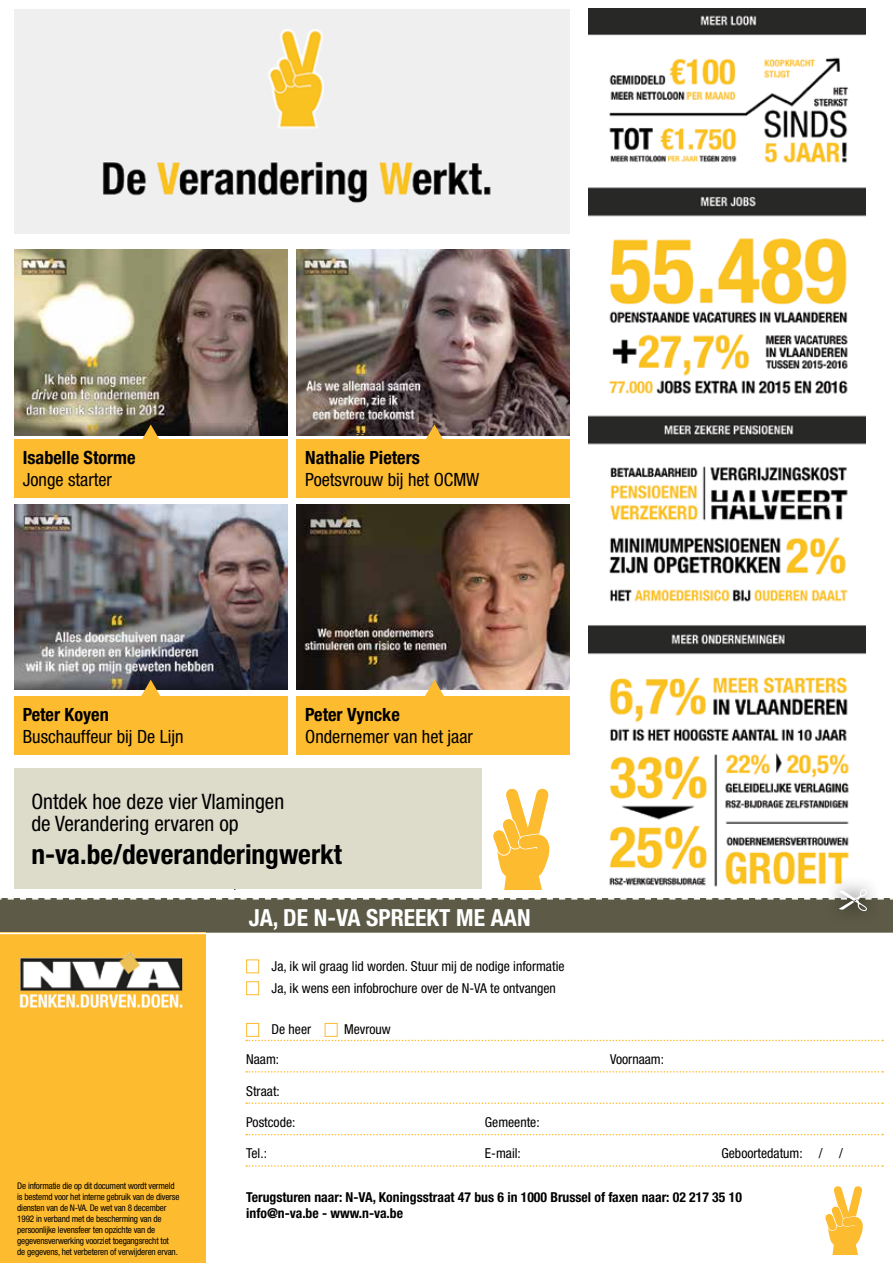
<style>
.page{position:relative;width:893px;height:1263px;background:#fff}
.page>*{position:absolute;margin:0;border:0;box-sizing:border-box;transform-origin:0 0}
.t1{font:700 condensed 27.45px "Helvetica Neue LT Std";color:#000}
.t2{font:700 condensed 23.55px "Helvetica Neue LT Std";color:#fff}
.t3{font:condensed 21.3px/21.3px "Helvetica Neue LT Std";color:#000}
.t4{font:condensed 18.3px "Helvetica Neue LT Std";color:#000}
.t5{font:700 condensed 18.3px "Helvetica Neue LT Std";color:#000}
.t6{font:condensed 13.65px/21.9px "Helvetica Neue LT Std";color:#000}
.t7{font:700 condensed 13.65px/16.5px "Helvetica Neue LT Std";color:#000}
.t8{font:condensed 9.15px/10.9px "Helvetica Neue LT Std";letter-spacing:-.02em;color:#000}
</style>
<div class="page">
<div style="left:14px;top:9px;width:556px;height:224px;background:#efefef"></div>
<img style="left:589px;top:9px;width:276px;height:775px">
<img style="left:103px;top:29px;width:388px;height:174px">
<img style="left:14px;top:249px;width:273px;height:186px">
<img style="left:14px;top:504px;width:273px;height:186px">
<img style="left:297px;top:504px;width:273px;height:186px">
<img style="left:297px;top:249px;width:273px;height:186px">
<div style="left:14px;top:439px;width:273px;height:59px;background:#fdbb30"></div>
<div style="left:14px;top:696px;width:273px;height:58px;background:#fdbb30"></div>
<div style="left:297px;top:439px;width:273px;height:59px;background:#fdbb30"></div>
<div style="left:297px;top:696px;width:273px;height:58px;background:#fdbb30"></div>
<div style="left:14px;top:768px;width:467px;height:121px;background:#dddccb"></div>
<svg style="left:141px;top:424px;width:20px;height:15px"></svg>
<svg style="left:141px;top:680px;width:20px;height:16px"></svg>
<svg style="left:424px;top:424px;width:21px;height:15px"></svg>
<svg style="left:424px;top:680px;width:21px;height:16px"></svg>
<div style="left:0;top:898px;width:893px;height:34px;background:#5d5b47"></div>
<div style="left:0;top:932px;width:205px;height:331px;background:#fdbb30"></div>
<div style="left:246px;top:959px;width:13px;height:14px;border:1px solid #fdbb30"></div>
<div style="left:246px;top:981px;width:13px;height:14px;border:1px solid #fdbb30"></div>
<div style="left:246px;top:1023px;width:13px;height:14px;border:1px solid #fdbb30"></div>
<div style="left:325px;top:1023px;width:13px;height:14px;border:1px solid #fdbb30"></div>
<svg style="left:246px;top:1040px;width:637px;height:1px"></svg>
<svg style="left:246px;top:1071px;width:637px;height:1px"></svg>
<svg style="left:246px;top:1102px;width:637px;height:2px"></svg>
<svg style="left:246px;top:1134px;width:637px;height:1px"></svg>
<svg style="left:246px;top:1165px;width:637px;height:2px"></svg>
<img style="left:19px;top:953px;width:164px;height:55px">
<hr style="left:0;top:933px;width:893px;height:1px;background:#fff">
<svg style="left:825px;top:1186px;width:38px;height:69px"></svg>
<svg style="left:0;top:784px;width:893px;height:127px"></svg>
<h3 class="t5" style="left:23px;top:446px;width:114px">Isabelle Storme</h3>
<h3 class="t4" style="left:23px;top:469px;width:91px">Jonge starter</h3>
<h3 class="t5" style="left:23px;top:703px;width:88px">Peter Koyen</h3>
<h3 class="t4" style="left:23px;top:726px;width:163px">Buschauffeur bij De Lijn</h3>
<h3 class="t5" style="left:305px;top:446px;width:116px">Nathalie Pieters</h3>
<h3 class="t4" style="left:305px;top:469px;width:176px">Poetsvrouw bij het OCMW</h3>
<h3 class="t5" style="left:305px;top:703px;width:96px">Peter Vyncke</h3>
<h3 class="t4" style="left:305px;top:726px;width:169px">Ondernemer van het jaar</h3>
<h3 class="t3" style="left:31px;top:791px;width:254px">Ontdek hoe deze vier Vlamingen de Verandering ervaren op</h3>
<h1 class="t1" style="left:31px;top:837px;width:312px">n-va.be/deveranderingwerkt</h1>
<h2 class="t2" style="left:249px;top:903px;width:283px">JA, DE N-VA SPREEKT ME AAN</h2>
<p class="t8" style="left:17px;top:1180px;width:164px">De informatie die op dit document wordt vermeld is bestemd voor het interne gebruik van de diverse diensten van de N-VA. De wet van 8 december 1992 in verband met de bescherming van de persoonlijke levensfeer ten opzichte van de gegevensverwerking voorziet toegangsrecht tot<br>de gegevens, het verbeteren of verwijderen ervan.</p>
<h3 class="t6" style="left:272px;top:955px;width:294px">Ja, ik wil graag lid worden. Stuur mij de nodige informatie<br>Ja, ik wens een infobrochure over de N-VA te ontvangen</h3>
<h3 class="t6" style="left:272px;top:1018px;width:41px">De heer</h3>
<h3 class="t6" style="left:344px;top:1018px;width:48px">Mevrouw</h3>
<h3 class="t6" style="left:246px;top:1048px;width:34px">Naam:</h3>
<h3 class="t6" style="left:610px;top:1048px;width:56px">Voornaam:</h3>
<h3 class="t6" style="left:246px;top:1080px;width:35px">Straat:</h3>
<h3 class="t6" style="left:246px;top:1111px;width:51px">Postcode:</h3>
<h3 class="t6" style="left:485px;top:1111px;width:56px">Gemeente:</h3>
<h3 class="t6" style="left:246px;top:1142px;width:22px">Tel.:</h3>
<h3 class="t6" style="left:485px;top:1142px;width:38px">E-mail:</h3>
<h3 class="t6" style="left:721px;top:1142px;width:123px">Geboortedatum: / /</h3>
<h3 class="t7" style="left:246px;top:1188px;width:497px">Terugsturen naar: N-VA, Koningsstraat 47 bus 6 in 1000 Brussel of faxen naar: 02 217 35 10 info@n-va.be - www.n-va.be</h3>
</div>
